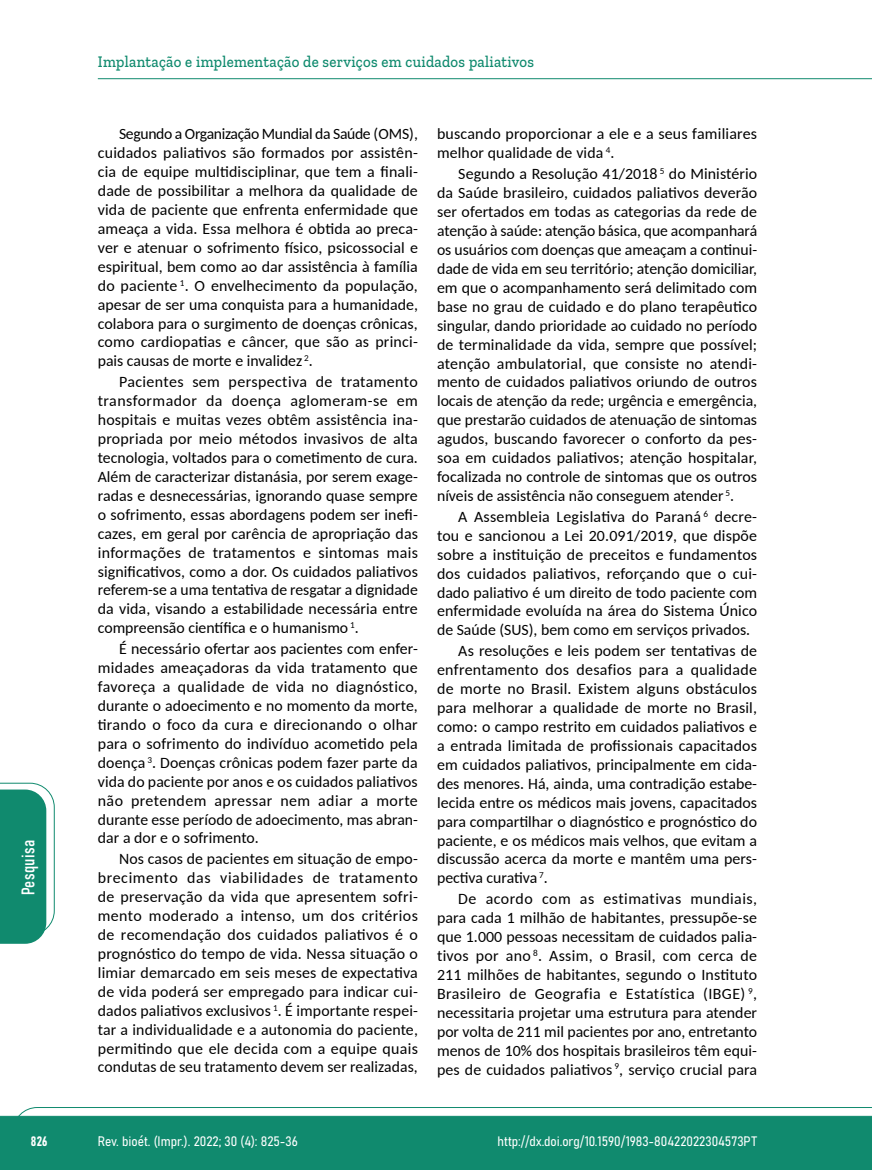
<style>
.page{position:relative;width:872px;height:1170px;background:#fff}
.page>*{position:absolute;margin:0;border:0;box-sizing:border-box;transform-origin:0 0}
.t1{font:18px "Bahnschrift";letter-spacing:.02em;color:#fff}
.t2{font:500 16.5px "Zilla Slab";letter-spacing:.02em;color:#108a6e;scale:.9 1}
.t3{font:15.75px/18.9px "Carlito";letter-spacing:.005em;color:#000;text-align:justify}
.t4{font:13.5px "Bahnschrift";color:#fff}
</style>
<div class="page">
<svg style="left:12px;top:1107px;width:860px;height:62px;background:#2e9880"></svg>
<hr style="left:98px;top:78px;width:774px;height:1px;background:#108a6e">
<svg style="left:0;top:782px;width:55px;height:161px"></svg>
<p class="t1" style="left:15px;top:895px;width:57px;rotate:-90deg">Pesquisa</p>
<p class="t2" style="left:98px;top:53px;width:486px">Implantação e implementação de serviços em cuidados paliativos</p>
<p class="t3" style="left:98px;top:124px;width:322px;text-indent:21px">Segundo a Organização Mundial da Saúde (OMS), cuidados paliativos são formados por assistên&shy;cia de equipe multidisciplinar, que tem a finali&shy;dade de possibilitar a melhora da qualidade de vida de paciente que enfrenta enfermidade que ameaça a vida. Essa melhora é obtida ao preca&shy;ver e atenuar o sofrimento físico, psicossocial e espiritual, bem como ao dar assistência à família do paciente <sup>1</sup>. O envelhecimento da população, apesar de ser uma conquista para a humanidade, colabora para o surgimento de doenças crônicas, como cardiopatias e câncer, que são as princi&shy;pais causas de morte e invalidez <sup>2</sup>.</p>
<p class="t3" style="left:98px;top:372px;width:321px;text-indent:21px">Pacientes sem perspectiva de tratamento transformador da doença aglomeram-se em hospitais e muitas vezes obtêm assistência ina&shy;propriada por meio métodos invasivos de alta tecnologia, voltados para o cometimento de cura.<br>Além de caracterizar distanásia, por serem exage&shy;radas e desnecessárias, ignorando quase sempre o sofrimento, essas abordagens podem ser inefi&shy;cazes, em geral por carência de apropriação das informações de tratamentos e sintomas mais significativos, como a dor. Os cuidados paliativos referem-se a uma tentativa de resgatar a dignidade da vida, visando a estabilidade necessária entre compreensão científica e o humanismo <sup>1</sup>.</p>
<p class="t3" style="left:98px;top:639px;width:321px;text-indent:21px">É necessário ofertar aos pacientes com enfer&shy;midades ameaçadoras da vida tratamento que favoreça a qualidade de vida no diagnóstico, durante o adoecimento e no momento da morte, tirando o foco da cura e direcionando o olhar para o sofrimento do indivíduo acometido pela doença <sup>3</sup>. Doenças crônicas podem fazer parte da vida do paciente por anos e os cuidados paliativos não pretendem apressar nem adiar a morte durante esse período de adoecimento, mas abran&shy;dar a dor e o sofrimento.</p>
<p class="t3" style="left:98px;top:849px;width:322px;text-indent:21px">Nos casos de pacientes em situação de empo&shy;brecimento das viabilidades de tratamento de preservação da vida que apresentem sofri&shy;mento moderado a intenso, um dos critérios de recomendação dos cuidados paliativos é o prognóstico do tempo de vida. Nessa situação o limiar demarcado em seis meses de expectativa de vida poderá ser empregado para indicar cui&shy;dados paliativos exclusivos <sup>1</sup>. É importante respei&shy;tar a individualidade e a autonomia do paciente, permitindo que ele decida com a equipe quais condutas de seu tratamento devem ser realizadas,</p>
<p class="t3" style="left:437px;top:124px;width:322px">buscando proporcionar a ele e a seus familiares melhor qualidade de vida <sup>4</sup>.</p>
<p class="t3" style="left:437px;top:164px;width:322px;text-indent:21px">Segundo a Resolução 41/2018 <sup>5</sup> do Ministério da Saúde brasileiro, cuidados paliativos deverão ser ofertados em todas as categorias da rede de atenção à saúde: atenção básica, que acompanhará os usuários com doenças que ameaçam a continui&shy;dade de vida em seu território; atenção domiciliar, em que o acompanhamento será delimitado com base no grau de cuidado e do plano terapêutico singular, dando prioridade ao cuidado no período de terminalidade da vida, sempre que possível; atenção ambulatorial, que consiste no atendi&shy;mento de cuidados paliativos oriundo de outros locais de atenção da rede; urgência e emergência, que prestarão cuidados de atenuação de sintomas agudos, buscando favorecer o conforto da pes&shy;soa em cuidados paliativos; atenção hospitalar, focalizada no controle de sintomas que os outros níveis de assistência não conseguem atender <sup>5</sup>.</p>
<p class="t3" style="left:437px;top:506px;width:321px;text-indent:21px">A Assembleia Legislativa do Paraná <sup>6</sup> decre&shy;tou e sancionou a Lei 20.091/2019, que dispõe sobre a instituição de preceitos e fundamentos dos cuidados paliativos, reforçando que o cui&shy;dado paliativo é um direito de todo paciente com enfermidade evoluída na área do Sistema Único de Saúde (SUS), bem como em serviços privados.</p>
<p class="t3" style="left:437px;top:641px;width:321px;text-indent:21px">As resoluções e leis podem ser tentativas de enfrentamento dos desafios para a qualidade de morte no Brasil. Existem alguns obstáculos para melhorar a qualidade de morte no Brasil, como: o campo restrito em cuidados paliativos e a entrada limitada de profissionais capacitados em cuidados paliativos, principalmente em cida&shy;des menores. Há, ainda, uma contradição estabe&shy;lecida entre os médicos mais jovens, capacitados para compartilhar o diagnóstico e prognóstico do paciente, e os médicos mais velhos, que evitam a discussão acerca da morte e mantêm uma pers&shy;pectiva curativa <sup>7</sup>.</p>
<p class="t3" style="left:437px;top:888px;width:322px;text-indent:21px">De acordo com as estimativas mundiais, para cada 1 milhão de habitantes, pressupõe-se que 1.000 pessoas necessitam de cuidados palia&shy;tivos por ano <sup>8</sup>. Assim, o Brasil, com cerca de 211 milhões de habitantes, segundo o Instituto Brasileiro de Geografia e Estatística (IBGE) <sup>9</sup>, necessitaria projetar uma estrutura para atender por volta de 211 mil pacientes por ano, entretanto menos de 10% dos hospitais brasileiros têm equi&shy;pes de cuidados paliativos <sup>9</sup>, serviço crucial para</p>
<p class="t4" style="left:31px;top:1130px;width:18px">826</p>
<p class="t4" style="left:98px;top:1131px;width:202px">Rev. bioét. (Impr.). 2022; 30 (4): 825-36</p>
<p class="t4" style="left:497px;top:1131px;width:261px">http://dx.doi.org/10.1590/1983-80422022304573PT</p>
</div>
